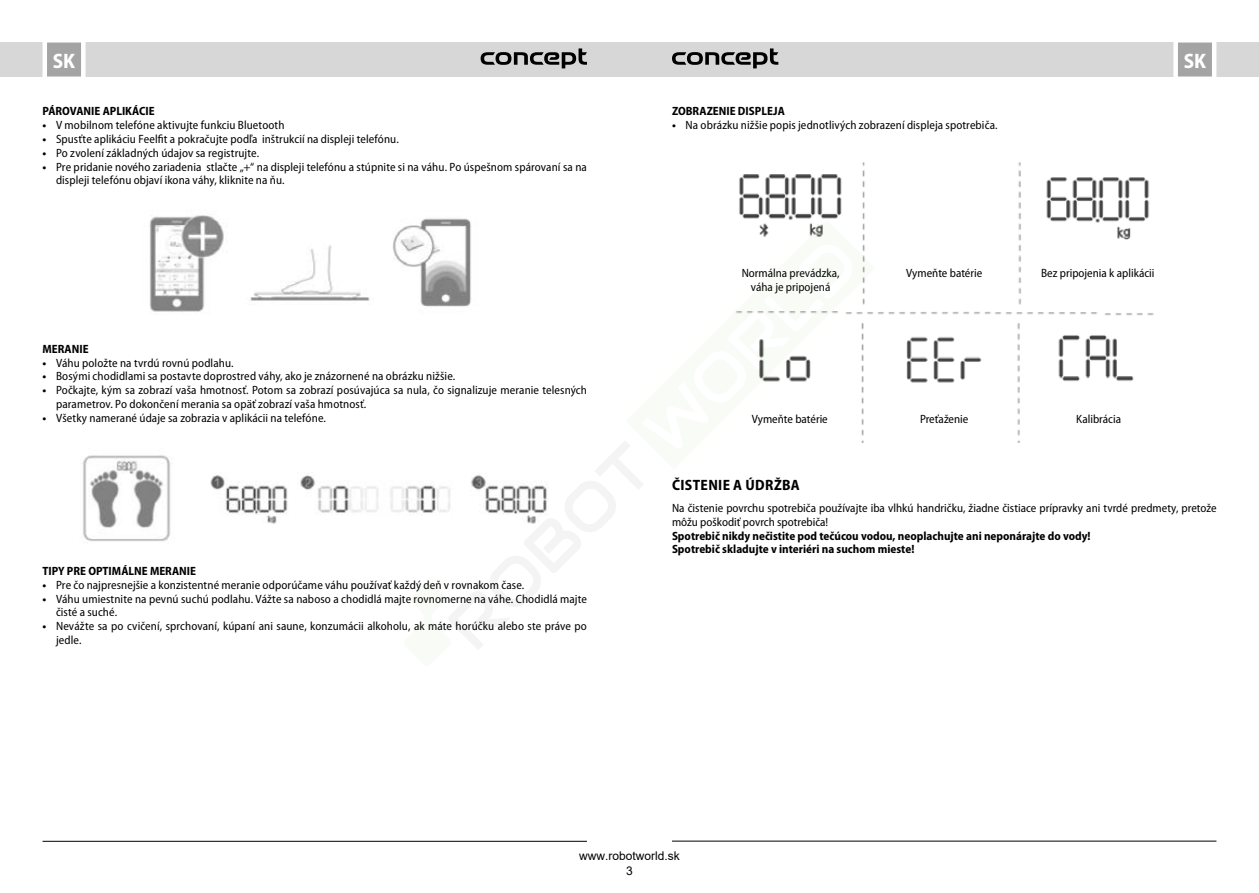
<style>
.page{position:relative;width:1259px;height:893px;background:#fff}
.page>*{position:absolute;margin:0;border:0;box-sizing:border-box;transform-origin:0 0}
.t1{font:700 semi-condensed 21px "Myriad Pro";color:#fff}
.t2{font:700 semi-condensed 15px "Myriad Pro";letter-spacing:.025em;color:#000}
.t3{font:semi-condensed 12px/13.8px "Myriad Pro";letter-spacing:.005em;color:#000}
.t4{font:700 semi-condensed 12px/13.8px "Myriad Pro";color:#000}
.t5{font:12px/14.1px "Arial";color:#000;text-align:center}
.s1{font-weight:700}
</style>
<div class="page">
<div style="left:629px;top:43px;width:630px;height:34px;background:#d7d7d7"></div>
<div style="left:0;top:43px;width:629px;height:34px;background:#d7d7d7"></div>
<svg style="left:1171px;top:42px;width:47px;height:35px;background:#bbb"></svg>
<svg style="left:40px;top:42px;width:48px;height:35px;background:#bcbcbc"></svg>
<hr style="left:672px;top:841px;width:544px;height:1px;background:#000">
<hr style="left:43px;top:841px;width:544px;height:1px;background:#000">
<svg style="left:480px;top:48px;width:107px;height:20px"></svg>
<svg style="left:672px;top:48px;width:106px;height:20px"></svg>
<img style="left:149px;top:215px;width:322px;height:97px">
<img style="left:82px;top:455px;width:89px;height:88px">
<img style="left:210px;top:475px;width:169px;height:49px">
<img style="left:739px;top:162px;width:415px;height:281px">
<svg style="left:739px;top:219px;width:136px;height:224px"></svg>
<svg style="left:383px;top:237px;width:477px;height:412px"></svg>
<h1 class="t1" style="left:53px;top:50px;width:24px">SK</h1>
<h1 class="t1" style="left:1183px;top:50px;width:24px">SK</h1>
<p class="t4" style="left:43px;top:105px;width:114px">PÁROVANIE APLIKÁCIE</p>
<p class="t3" style="left:43px;top:118px;width:243px"><span class="s1">•</span> V mobilnom telefóne aktivujte funkciu Bluetooth</p>
<p class="t3" style="left:43px;top:132px;width:358px"><span class="s1">•</span> Spusťte aplikáciu Feelfit a pokračujte podľa inštrukcií na displeji telefónu.</p>
<p class="t3" style="left:43px;top:146px;width:218px"><span class="s1">•</span> Po zvolení základných údajov sa registrujte.</p>
<p class="t3" style="left:56px;top:160px;width:532px;text-indent:-14px"><span class="s1">•</span> Pre pridanie nového zariadenia stlačte „+“ na displeji telefónu a stúpnite si na váhu. Po úspešnom spárovaní sa na displeji telefónu objaví ikona váhy, kliknite na ňu.</p>
<p class="t4" style="left:672px;top:105px;width:114px">ZOBRAZENIE DISPLEJA</p>
<p class="t3" style="left:672px;top:118px;width:327px"><span class="s1">•</span> Na obrázku nižšie popis jednotlivých zobrazení displeja spotrebiča.</p>
<p class="t4" style="left:43px;top:342px;width:48px">MERANIE</p>
<p class="t3" style="left:43px;top:356px;width:193px"><span class="s1">•</span> Váhu položte na tvrdú rovnú podlahu.</p>
<p class="t3" style="left:43px;top:370px;width:414px"><span class="s1">•</span> Bosými chodidlami sa postavte doprostred váhy, ako je znázornené na obrázku nižšie.</p>
<p class="t3" style="left:56px;top:384px;width:532px;text-indent:-14px"><span class="s1">•</span> Počkajte, kým sa zobrazí vaša hmotnosť. Potom sa zobrazí posúvajúca sa nula, čo signalizuje meranie telesných parametrov. Po dokončení merania sa opäť zobrazí vaša hmotnosť.</p>
<p class="t3" style="left:43px;top:411px;width:285px"><span class="s1">•</span> Všetky namerané údaje sa zobrazia v aplikácii na telefóne.</p>
<p class="t4" style="left:43px;top:564px;width:155px">TIPY PRE OPTIMÁLNE MERANIE</p>
<p class="t3" style="left:43px;top:578px;width:483px"><span class="s1">•</span> Pre čo najpresnejšie a konzistentné meranie odporúčame váhu používať každý deň v rovnakom čase.</p>
<p class="t3" style="left:56px;top:592px;width:532px;text-indent:-14px"><span class="s1">•</span> Váhu umiestnite na pevnú suchú podlahu. Vážte sa naboso a chodidlá majte rovnomerne na váhe. Chodidlá majte čisté a suché.</p>
<p class="t3" style="left:56px;top:619px;width:532px;text-indent:-14px"><span class="s1">•</span> Nevážte sa po cvičení, sprchovaní, kúpaní ani saune, konzumácii alkoholu, ak máte horúčku alebo ste práve po jedle.</p>
<p class="t3" style="left:741px;top:267px;width:99px;text-align:center">Normálna prevádzka, váha je pripojená</p>
<p class="t3" style="left:906px;top:267px;width:78px">Vymeňte batérie</p>
<p class="t3" style="left:1041px;top:267px;width:115px">Bez pripojenia k aplikácii</p>
<p class="t3" style="left:752px;top:413px;width:78px">Vymeňte batérie</p>
<p class="t3" style="left:920px;top:413px;width:50px">Preťaženie</p>
<p class="t3" style="left:1076px;top:413px;width:46px">Kalibrácia</p>
<p class="t2" style="left:672px;top:476px;width:129px">ČISTENIE A ÚDRŽBA</p>
<p class="t3" style="left:672px;top:501px;width:546px">Na čistenie povrchu spotrebiča používajte iba vlhkú handričku, žiadne čistiace prípravky ani tvrdé predmety, pretože môžu poškodiť povrch spotrebiča!</p>
<p class="t4" style="left:672px;top:529px;width:420px">Spotrebič nikdy nečistite pod tečúcou vodou, neoplachujte ani neponárajte do vody!<br>Spotrebič skladujte v interiéri na suchom mieste!</p>
<p class="t5" style="left:579px;top:849px;width:102px">www.robotworld.sk<br>3</p>
</div>
